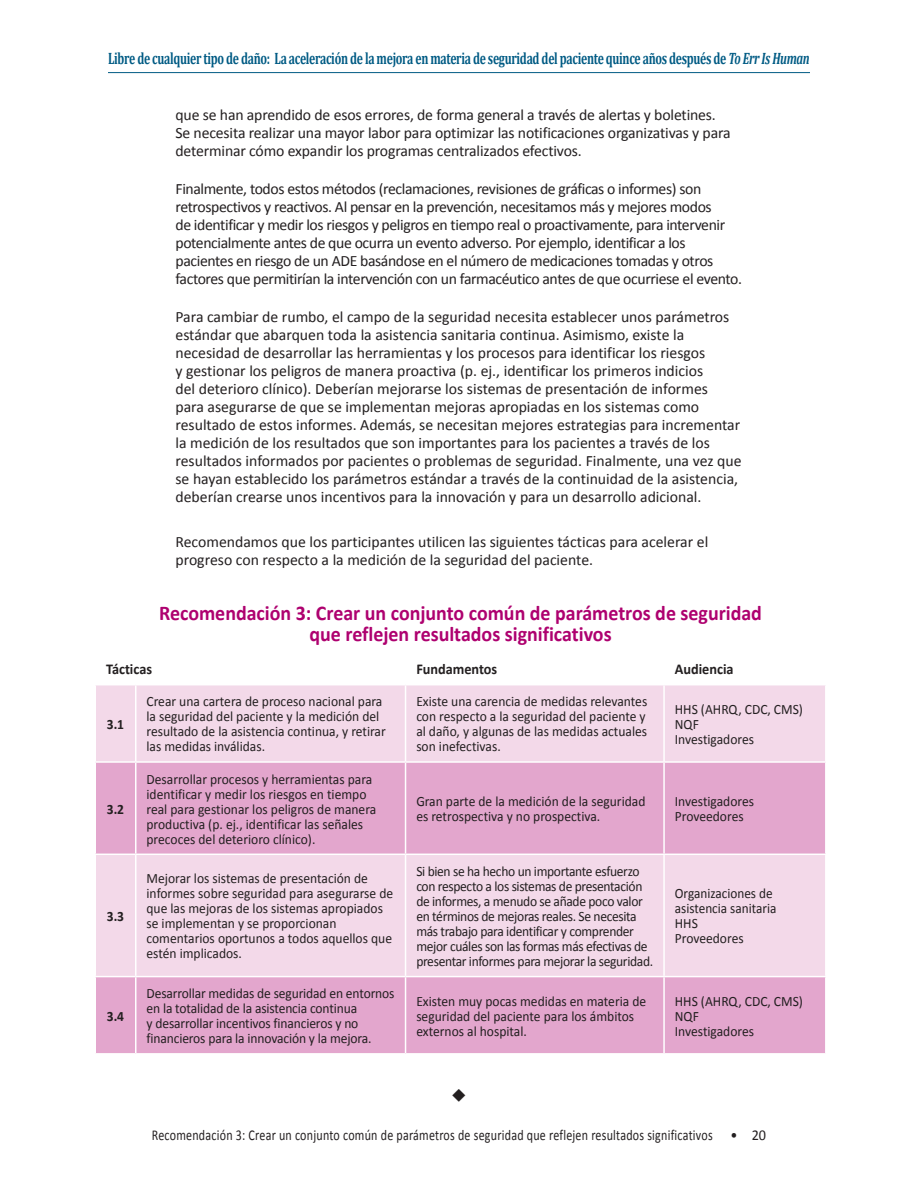
<style>
.page{position:relative;width:918px;height:1188px;background:#fff}
.page>*{position:absolute;margin:0;border:0;box-sizing:border-box;transform-origin:0 0}
.t1{font:700 21px/21px "Calibri";color:#ae006f;text-align:center;scale:.95 1}
.t2{font:700 16.5px "Cambria";letter-spacing:-.025em;color:#005b84;scale:.71 1}
.t3{font:15.75px/18px "Calibri";letter-spacing:-.01em;color:#231f20}
.t4{font:15px "Calibri";letter-spacing:.02em;color:#231f20;scale:.8 1}
.t5{font:700 15px "Calibri";color:#231f20;scale:.95 1}
.t6{font:14.25px/15px "Calibri";color:#231f20;scale:.95 1}
.t7{font:14.25px/15px "Calibri";letter-spacing:-.025em;color:#231f20;scale:.95 1}
.t8{font:14.25px/15px "Calibri";color:#231f20;scale:.93 1}
.t9{font:700 14.25px "Calibri";color:#231f20;scale:.95 1}
.s1{font-style:italic}
</style>
<div class="page">
<hr style="left:108px;top:72px;width:702px;height:1px;background:#005b84">
<div style="left:96px;top:685px;width:729px;height:76px;background:#f3d9e9"></div>
<svg style="left:96px;top:763px;width:729px;height:290px;background:#e9bbd8"></svg>
<hr style="left:135px;top:685px;width:1px;height:76px;background:#fff">
<hr style="left:405px;top:685px;width:1px;height:76px;background:#fff">
<hr style="left:663px;top:685px;width:2px;height:76px;background:#fff">
<hr style="left:135px;top:763px;width:1px;height:91px;background:#fff">
<hr style="left:405px;top:763px;width:1px;height:91px;background:#fff">
<hr style="left:663px;top:763px;width:2px;height:91px;background:#fff">
<hr style="left:94px;top:854px;width:42px;height:1px;background:#fff">
<hr style="left:136px;top:854px;width:270px;height:1px;background:#fff">
<hr style="left:135px;top:855px;width:1px;height:121px;background:#fff">
<hr style="left:406px;top:854px;width:258px;height:1px;background:#fff">
<hr style="left:405px;top:855px;width:1px;height:121px;background:#fff">
<hr style="left:664px;top:854px;width:163px;height:1px;background:#fff">
<hr style="left:663px;top:855px;width:2px;height:121px;background:#fff">
<hr style="left:94px;top:976px;width:42px;height:1px;background:#fff">
<hr style="left:136px;top:976px;width:270px;height:1px;background:#fff">
<hr style="left:135px;top:977px;width:1px;height:76px;background:#fff">
<hr style="left:406px;top:976px;width:258px;height:1px;background:#fff">
<hr style="left:405px;top:977px;width:1px;height:76px;background:#fff">
<hr style="left:664px;top:976px;width:163px;height:1px;background:#fff">
<hr style="left:663px;top:977px;width:2px;height:76px;background:#fff">
<p class="t2" style="left:108px;top:47px;width:990px">Libre de cualquier tipo de daño: La aceleración de la mejora en materia de seguridad del paciente quince años después de <span class="s1">To Err Is Human</span></p>
<p class="t3" style="left:176px;top:106px;width:557px">que se han aprendido de esos errores, de forma general a través de alertas y boletines.<br>Se necesita realizar una mayor labor para optimizar las notificaciones organizativas y para determinar cómo expandir los programas centralizados efectivos.</p>
<p class="t3" style="left:176px;top:180px;width:568px">Finalmente, todos estos métodos (reclamaciones, revisiones de gráficas o informes) son retrospectivos y reactivos. Al pensar en la prevención, necesitamos más y mejores modos<br>de identificar y medir los riesgos y peligros en tiempo real o proactivamente, para intervenir potencialmente antes de que ocurra un evento adverso. Por ejemplo, identificar a los pacientes en riesgo de un ADE basándose en el número de medicaciones tomadas y otros factores que permitirían la intervención con un farmacéutico antes de que ocurriese el evento.</p>
<p class="t3" style="left:176px;top:308px;width:568px">Para cambiar de rumbo, el campo de la seguridad necesita establecer unos parámetros estándar que abarquen toda la asistencia sanitaria continua. Asimismo, existe la necesidad de desarrollar las herramientas y los procesos para identificar los riesgos<br>y gestionar los peligros de manera proactiva (p. ej., identificar los primeros indicios<br>del deterioro clínico). Deberían mejorarse los sistemas de presentación de informes<br>para asegurarse de que se implementan mejoras apropiadas en los sistemas como resultado de estos informes. Además, se necesitan mejores estrategias para incrementar la medición de los resultados que son importantes para los pacientes a través de los resultados informados por pacientes o problemas de seguridad. Finalmente, una vez que se hayan establecido los parámetros estándar a través de la continuidad de la asistencia, deberían crearse unos incentivos para la innovación y para un desarrollo adicional.</p>
<p class="t3" style="left:176px;top:533px;width:534px">Recomendamos que los participantes utilicen las siguientes tácticas para acelerar el progreso con respecto a la medición de la seguridad del paciente.</p>
<h1 class="t1" style="left:159px;top:603px;width:636px">Recomendación 3: Crear un conjunto común de parámetros de seguridad que reflejen resultados significativos</h1>
<p class="t5" style="left:106px;top:659px;width:50px">Tácticas</p>
<p class="t5" style="left:416px;top:659px;width:87px">Fundamentos</p>
<p class="t5" style="left:675px;top:659px;width:63px">Audiencia</p>
<p class="t9" style="left:107px;top:715px;width:20px">3.1</p>
<p class="t9" style="left:107px;top:800px;width:20px">3.2</p>
<p class="t9" style="left:107px;top:907px;width:20px">3.3</p>
<p class="t9" style="left:107px;top:1007px;width:20px">3.4</p>
<p class="t6" style="left:147px;top:694px;width:253px">Crear una cartera de proceso nacional para la seguridad del paciente y la medición del resultado de la asistencia continua, y retirar las medidas inválidas.</p>
<p class="t6" style="left:416px;top:694px;width:245px;text-align:justify">Existe una carencia de medidas relevantes con respecto a la seguridad del paciente y al daño, y algunas de las medidas actuales son inefectivas.</p>
<p class="t6" style="left:675px;top:702px;width:136px">HHS (AHRQ, CDC, CMS)<br>NQF<br>Investigadores</p>
<p class="t6" style="left:147px;top:771px;width:243px">Desarrollar procesos y herramientas para identificar y medir los riesgos en tiempo real para gestionar los peligros de manera productiva (p. ej., identificar las señales precoces del deterioro clínico).</p>
<p class="t6" style="left:416px;top:794px;width:243px">Gran parte de la medición de la seguridad es retrospectiva y no prospectiva.</p>
<p class="t6" style="left:675px;top:794px;width:85px">Investigadores<br>Proveedores</p>
<p class="t6" style="left:147px;top:871px;width:261px">Mejorar los sistemas de presentación de informes sobre seguridad para asegurarse de que las mejoras de los sistemas apropiados se implementan y se proporcionan comentarios oportunos a todos aquellos que estén implicados.</p>
<p class="t7" style="left:416px;top:864px;width:251px">Si bien se ha hecho un importante esfuerzo con respecto a los sistemas de presentación de informes, a menudo se añade poco valor en términos de mejoras reales. Se necesita más trabajo para identificar y comprender mejor cuáles son las formas más efectivas de presentar informes para mejorar la seguridad.</p>
<p class="t8" style="left:675px;top:886px;width:111px">Organizaciones de asistencia sanitaria<br>HHS<br>Proveedores</p>
<p class="t6" style="left:147px;top:986px;width:263px">Desarrollar medidas de seguridad en entornos en la totalidad de la asistencia continua<br>y desarrollar incentivos financieros y no financieros para la innovación y la mejora.</p>
<p class="t6" style="left:416px;top:993px;width:244px">Existen muy pocas medidas en materia de seguridad del paciente para los ámbitos externos al hospital.</p>
<p class="t6" style="left:675px;top:993px;width:136px">HHS (AHRQ, CDC, CMS)<br>NQF<br>Investigadores</p>
<p class="t4" style="left:152px;top:1125px;width:769px">Recomendación 3: Crear un conjunto común de parámetros de seguridad que reflejen resultados significativos • 20</p>
</div>
